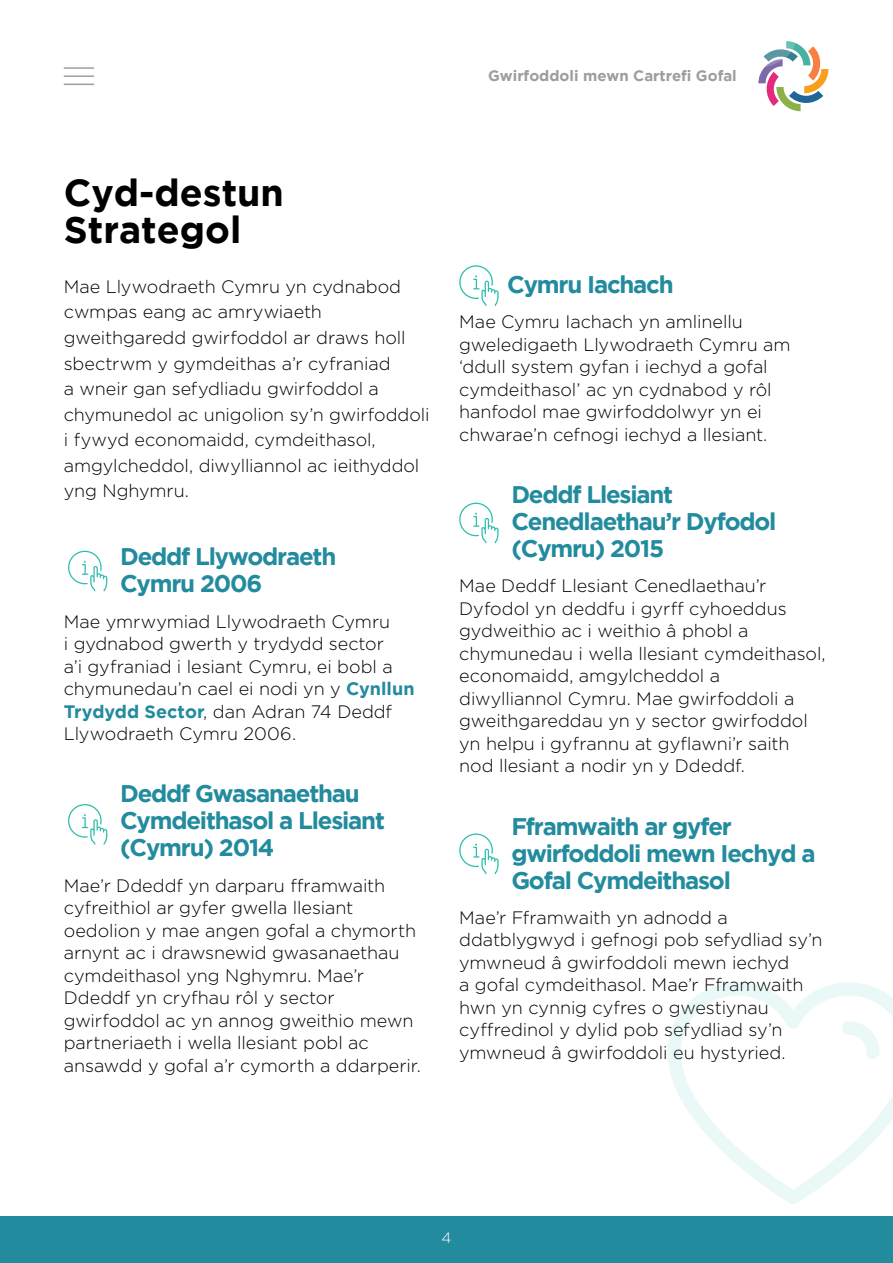
<style>
.page{position:relative;width:893px;height:1263px;background:#fff}
.page>*{position:absolute;margin:0;border:0;box-sizing:border-box;transform-origin:0 0}
.Body{font:700 37.5px/37.5px "Gotham";color:#000}
.t1{font:700 24px/27px "Gotham";letter-spacing:-.05em;color:#228b9d}
.Body-2{font:300 18px/22.5px "Gotham";letter-spacing:-.005em;color:#000}
.Heading_3{font:300 18px/25.5px "Gotham";letter-spacing:-.005em;color:#000}
.t2{font:700 15px "Gotham";color:#9d9d9c}
.t3{font:300 15px "Gotham";color:#fff}
.s1{font-weight:700;color:#228b9d}
</style>
<div class="page">
<svg style="left:758px;top:41px;width:70px;height:70px"></svg>
<div style="left:0;top:1216px;width:893px;height:47px;background:#228b9d"></div>
<hr style="left:64px;top:67px;width:30px;height:2px;background:#9d9d9c">
<hr style="left:64px;top:75px;width:30px;height:2px;background:#9d9d9c">
<hr style="left:64px;top:84px;width:30px;height:1px;background:#9d9d9c">
<svg style="left:668px;top:982px;width:225px;height:222px"></svg>
<svg style="left:842px;top:1021px;width:38px;height:38px"></svg>
<svg style="left:68px;top:551px;width:39px;height:40px"></svg>
<svg style="left:68px;top:804px;width:39px;height:41px"></svg>
<svg style="left:459px;top:833px;width:40px;height:41px"></svg>
<svg style="left:459px;top:503px;width:40px;height:40px"></svg>
<svg style="left:459px;top:265px;width:40px;height:41px"></svg>
<p class="t2" style="left:488px;top:67px;width:250px">Gwirfoddoli mewn Cartrefi Gofal</p>
<p class="Body" style="left:64px;top:173px;width:222px">Cyd-destun<br>Strategol</p>
<p class="Heading_3" style="left:64px;top:273px;width:367px">Mae Llywodraeth Cymru yn cydnabod cwmpas eang ac amrywiaeth gweithgaredd gwirfoddol ar draws holl sbectrwm y gymdeithas a’r cyfraniad<br>a wneir gan sefydliadu gwirfoddol a chymunedol ac unigolion sy’n gwirfoddoli i fywyd economaidd, cymdeithasol, amgylcheddol, diwylliannol ac ieithyddol yng Nghymru.</p>
<h2 class="t1" style="left:120px;top:543px;width:218px">Deddf Llywodraeth<br>Cymru 2006</h2>
<p class="Body-2" style="left:64px;top:609px;width:352px">Mae ymrwymiad Llywodraeth Cymru<br>i gydnabod gwerth y trydydd sector<br>a’i gyfraniad i lesiant Cymru, ei bobl a chymunedau’n cael ei nodi yn y <span class="s1">Cynllun Trydydd Sector</span>, dan Adran 74 Deddf Llywodraeth Cymru 2006.</p>
<h2 class="t1" style="left:120px;top:780px;width:266px">Deddf Gwasanaethau<br>Cymdeithasol a Llesiant (Cymru) 2014</h2>
<p class="Body-2" style="left:64px;top:873px;width:359px">Mae’r Ddeddf yn darparu fframwaith cyfreithiol ar gyfer gwella llesiant oedolion y mae angen gofal a chymorth arnynt ac i drawsnewid gwasanaethau cymdeithasol yng Nghymru. Mae’r Ddeddf yn cryfhau rôl y sector gwirfoddol ac yn annog gweithio mewn partneriaeth i wella llesiant pobl ac ansawdd y gofal a’r cymorth a ddarperir.</p>
<h2 class="t1" style="left:507px;top:270px;width:168px">Cymru Iachach</h2>
<p class="Body-2" style="left:459px;top:310px;width:333px">Mae Cymru Iachach yn amlinellu gweledigaeth Llywodraeth Cymru am ‘ddull system gyfan i iechyd a gofal cymdeithasol’ ac yn cydnabod y rôl hanfodol mae gwirfoddolwyr yn ei chwarae’n cefnogi iechyd a llesiant.</p>
<h2 class="t1" style="left:511px;top:480px;width:267px">Deddf Llesiant<br>Cenedlaethau’r Dyfodol (Cymru) 2015</h2>
<p class="Body-2" style="left:459px;top:574px;width:368px">Mae Deddf Llesiant Cenedlaethau’r Dyfodol yn deddfu i gyrff cyhoeddus gydweithio ac i weithio â phobl a chymunedau i wella llesiant cymdeithasol, economaidd, amgylcheddol a diwylliannol Cymru. Mae gwirfoddoli a gweithgareddau yn y sector gwirfoddol yn helpu i gyfrannu at gyflawni’r saith nod llesiant a nodir yn y Ddeddf.</p>
<h2 class="t1" style="left:511px;top:812px;width:306px">Fframwaith ar gyfer gwirfoddoli mewn Iechyd a<br>Gofal Cymdeithasol</h2>
<p class="Body-2" style="left:459px;top:906px;width:365px">Mae’r Fframwaith yn adnodd a ddatblygwyd i gefnogi pob sefydliad sy’n ymwneud â gwirfoddoli mewn iechyd<br>a gofal cymdeithasol. Mae’r Fframwaith hwn yn cynnig cyfres o gwestiynau cyffredinol y dylid pob sefydliad sy’n ymwneud â gwirfoddoli eu hystyried.</p>
<p class="t3" style="left:441px;top:1228px;width:11px">4</p>
</div>
